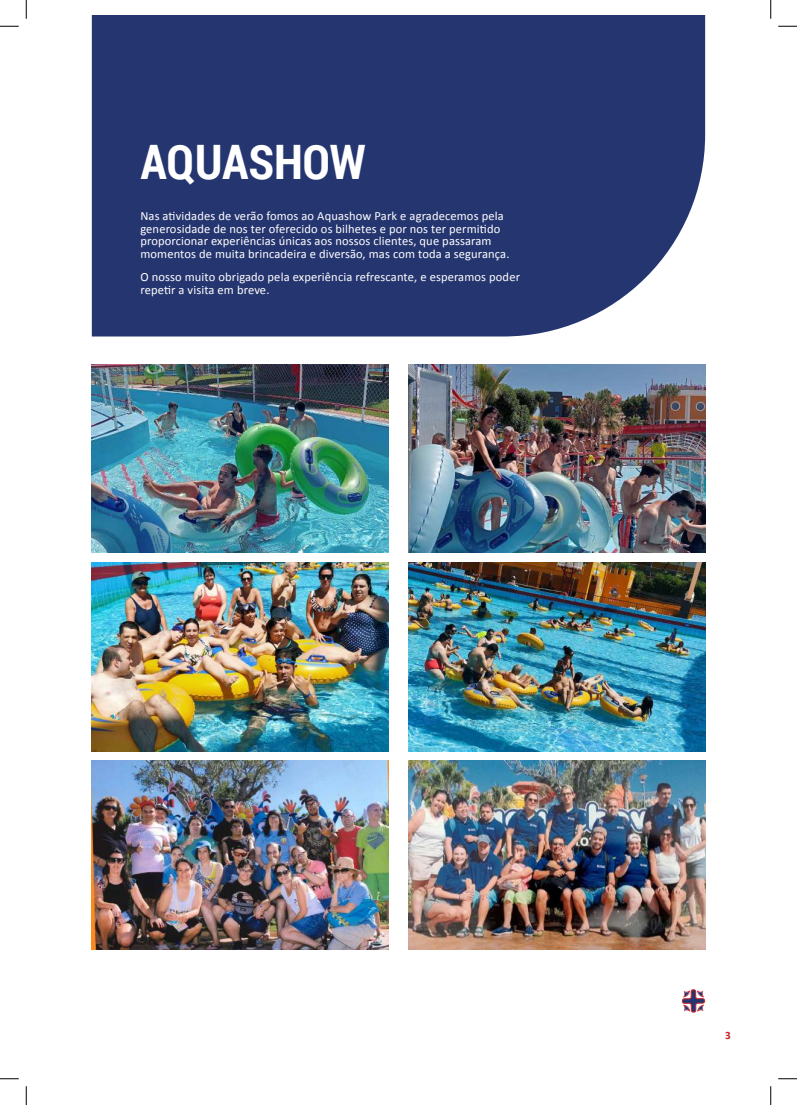
<style>
.page{position:relative;width:797px;height:1105px;background:#fff}
.page>*{position:absolute;margin:0;border:0;box-sizing:border-box;transform-origin:0 0}
.t1{font:700 47.5px "Roboto Condensed";color:#fff}
.t2{font:12.5px/12.5px "Calibri";letter-spacing:.01em;color:#fff}
.t3{font:700 11.25px "Calibri";color:#c92328}
</style>
<div class="page">
<div style="left:92px;top:16px;width:613px;height:320px;background:#25356f"></div>
<img style="left:92px;top:364px;width:296px;height:189px">
<img style="left:408px;top:364px;width:297px;height:189px">
<img style="left:92px;top:761px;width:296px;height:188px">
<img style="left:92px;top:563px;width:296px;height:188px">
<img style="left:408px;top:563px;width:297px;height:188px">
<img style="left:408px;top:761px;width:297px;height:188px">
<svg style="left:681px;top:989px;width:24px;height:24px"></svg>
<svg style="left:0;top:25px;width:19px;height:2px"></svg>
<svg style="left:778px;top:25px;width:19px;height:2px"></svg>
<svg style="left:0;top:1078px;width:19px;height:1px"></svg>
<svg style="left:778px;top:1078px;width:19px;height:1px"></svg>
<svg style="left:25px;top:0;width:2px;height:19px"></svg>
<svg style="left:25px;top:1086px;width:2px;height:19px"></svg>
<svg style="left:770px;top:0;width:1px;height:19px"></svg>
<svg style="left:770px;top:1086px;width:1px;height:19px"></svg>
<h1 class="t1" style="left:140px;top:128px;width:227px">AQUASHOW</h1>
<p class="t2" style="left:140px;top:210px;width:370px">Nas atividades de verão fomos ao Aquashow Park e agradecemos pela generosidade de nos ter oferecido os bilhetes e por nos ter permitido proporcionar experiências únicas aos nossos clientes, que passaram momentos de muita brincadeira e diversão, mas com toda a segurança.</p>
<p class="t2" style="left:140px;top:270px;width:381px">O nosso muito obrigado pela experiência refrescante, e esperamos poder repetir a visita em breve.</p>
<p class="t3" style="left:725px;top:1028px;width:7px">3</p>
</div>
